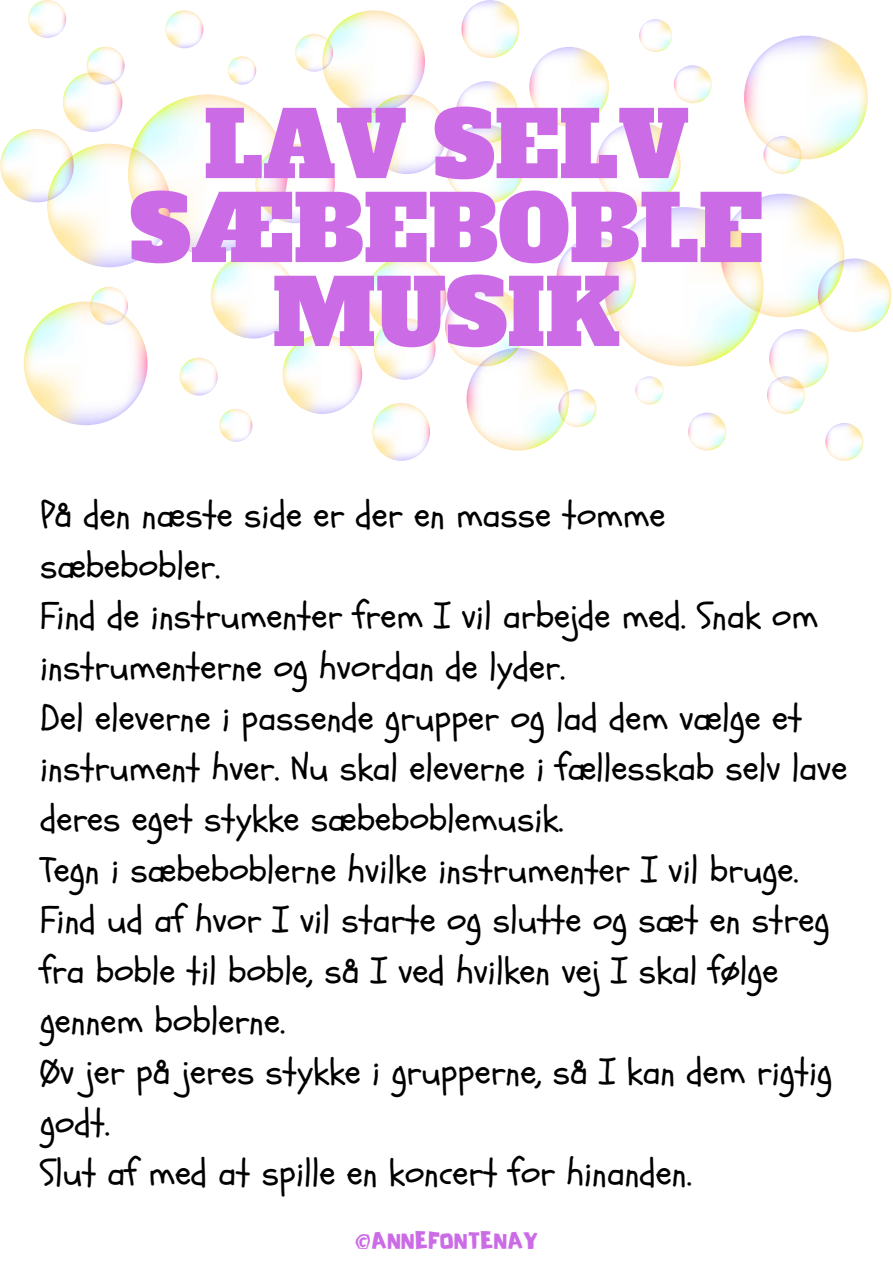
<style>
.page{position:relative;width:893px;height:1263px;background:#fff}
.page>*{position:absolute;margin:0;border:0;box-sizing:border-box;transform-origin:0 0}
.t1{font:90.3px/83.9px "Alfa Slab One";color:#cb6ce6;text-align:center}
.t2{font:36.45px/50.6px "Schoolbell";color:#000}
.t3{font:27.83px "NF PAGKAKI Regular";color:#cb6ce6}
</style>
<div class="page">
<img style="left:744px;top:194px;width:100px;height:123px">
<img style="left:744px;top:36px;width:123px;height:123px">
<img style="left:610px;top:207px;width:149px;height:159px">
<img style="left:720px;top:222px;width:43px;height:91px">
<img style="left:445px;top:287px;width:80px;height:75px">
<img style="left:556px;top:238px;width:61px;height:79px">
<img style="left:604px;top:243px;width:32px;height:72px">
<img style="left:446px;top:131px;width:79px;height:73px">
<img style="left:529px;top:47px;width:80px;height:80px">
<img style="left:456px;top:81px;width:62px;height:52px">
<img style="left:463px;top:125px;width:46px;height:18px">
<img style="left:674px;top:65px;width:38px;height:38px">
<img style="left:461px;top:0;width:58px;height:58px">
<img style="left:639px;top:19px;width:33px;height:33px">
<img style="left:596px;top:122px;width:84px;height:84px">
<img style="left:568px;top:389px;width:28px;height:38px">
<img style="left:688px;top:413px;width:38px;height:37px">
<img style="left:825px;top:423px;width:38px;height:38px">
<img style="left:635px;top:376px;width:28px;height:29px">
<img style="left:767px;top:387px;width:38px;height:27px">
<img style="left:769px;top:329px;width:59px;height:59px">
<img style="left:777px;top:376px;width:26px;height:12px">
<img style="left:819px;top:258px;width:72px;height:74px">
<img style="left:818px;top:260px;width:26px;height:45px">
<img style="left:763px;top:145px;width:38px;height:29px">
<img style="left:766px;top:136px;width:35px;height:23px">
<img style="left:466px;top:348px;width:102px;height:102px">
<img style="left:479px;top:348px;width:39px;height:18px">
<img style="left:558px;top:391px;width:11px;height:31px">
<img style="left:47px;top:144px;width:100px;height:123px">
<img style="left:24px;top:302px;width:124px;height:123px">
<img style="left:132px;top:94px;width:150px;height:160px">
<img style="left:128px;top:148px;width:43px;height:91px">
<img style="left:367px;top:99px;width:79px;height:75px">
<img style="left:275px;top:144px;width:60px;height:79px">
<img style="left:255px;top:146px;width:32px;height:72px">
<img style="left:367px;top:257px;width:79px;height:72px">
<img style="left:282px;top:334px;width:80px;height:80px">
<img style="left:374px;top:328px;width:61px;height:52px">
<img style="left:382px;top:318px;width:47px;height:18px">
<img style="left:180px;top:358px;width:38px;height:38px">
<img style="left:372px;top:403px;width:58px;height:58px">
<img style="left:219px;top:409px;width:33px;height:33px">
<img style="left:211px;top:254px;width:84px;height:85px">
<img style="left:295px;top:34px;width:28px;height:38px">
<img style="left:165px;top:10px;width:38px;height:38px">
<img style="left:28px;top:0;width:38px;height:38px">
<img style="left:228px;top:56px;width:28px;height:29px">
<img style="left:87px;top:47px;width:38px;height:28px">
<img style="left:63px;top:73px;width:59px;height:59px">
<img style="left:88px;top:72px;width:27px;height:13px">
<img style="left:0;top:129px;width:72px;height:73px">
<img style="left:47px;top:156px;width:27px;height:45px">
<img style="left:90px;top:287px;width:38px;height:29px">
<img style="left:90px;top:302px;width:35px;height:23px">
<img style="left:323px;top:10px;width:102px;height:103px">
<img style="left:373px;top:94px;width:40px;height:19px">
<img style="left:322px;top:39px;width:11px;height:31px">
<h1 class="t1" style="left:130px;top:104px;width:634px">LAV SELV<br>SÆBEBOBLE<br>MUSIK</h1>
<p class="t2" style="left:40px;top:490px;width:809px">På den næste side er der en masse tomme sæbebobler.<br>Find de instrumenter frem I vil arbejde med. Snak om instrumenterne og hvordan de lyder.<br>Del eleverne i passende grupper og lad dem vælge et instrument hver. Nu skal eleverne i fællesskab selv lave deres eget stykke sæbeboblemusik.<br>Tegn i sæbeboblerne hvilke instrumenter I vil bruge.<br>Find ud af hvor I vil starte og slutte og sæt en streg fra boble til boble, så I ved hvilken vej I skal følge gennem boblerne.<br>Øv jer på jeres stykke i grupperne, så I kan dem rigtig godt.<br>Slut af med at spille en koncert for hinanden.</p>
<p class="t3" style="left:355px;top:1223px;width:185px">©ANNEFONTENAY</p>
</div>
